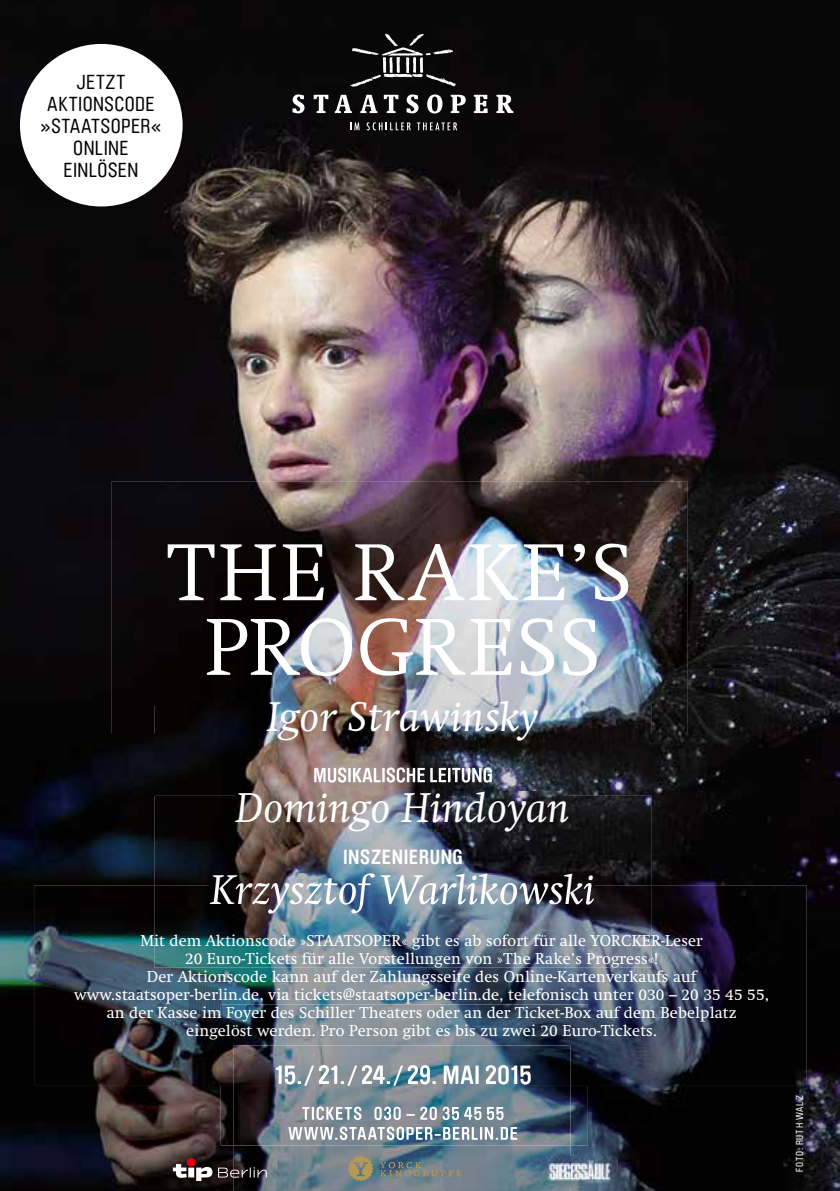
<style>
.page{position:relative;width:840px;height:1191px;background:#fff}
.page>*{position:absolute;margin:0;border:0;box-sizing:border-box;transform-origin:0 0}
.t1{font:300 79.2px/74.6px "Swift";letter-spacing:.03em;color:#fff;text-align:center}
.t2{font:italic 41.2px "Swift";letter-spacing:.015em;color:#fff}
.t3{font:italic 41.2px "Magazin Swift";letter-spacing:.015em;color:#fff}
.t4{font:700 20.2px "Brauer Neue";letter-spacing:.03em;color:#fff}
.t5{font:20px/22px "Brauer Neue";letter-spacing:.025em;color:#000;text-align:center}
.t6{font:15.6px/18px "Magazin Swift";letter-spacing:.01em;color:#fff;text-align:center}
.t7{font:10px "Brauer Neue";letter-spacing:.085em;color:#fff}
</style>
<div class="page">
<img style="left:0;top:0;width:839px;height:425px">
<img style="left:0;top:425px;width:167px;height:490px">
<img style="left:167px;top:425px;width:672px;height:69px">
<img style="left:650px;top:494px;width:189px;height:421px">
<img style="left:0;top:915px;width:100px;height:276px">
<img style="left:773px;top:915px;width:66px;height:276px">
<img style="left:100px;top:1085px;width:133px;height:106px">
<img style="left:571px;top:1085px;width:202px;height:106px">
<img style="left:233px;top:1145px;width:338px;height:46px">
<svg style="left:292px;top:94px;width:12px;height:19px"></svg>
<svg style="left:313px;top:95px;width:15px;height:18px"></svg>
<svg style="left:334px;top:95px;width:17px;height:18px"></svg>
<svg style="left:360px;top:95px;width:17px;height:18px"></svg>
<svg style="left:383px;top:95px;width:15px;height:18px"></svg>
<svg style="left:406px;top:94px;width:12px;height:19px"></svg>
<svg style="left:427px;top:94px;width:15px;height:19px"></svg>
<svg style="left:450px;top:95px;width:15px;height:18px"></svg>
<svg style="left:473px;top:95px;width:14px;height:18px"></svg>
<svg style="left:496px;top:95px;width:17px;height:18px"></svg>
<svg style="left:350px;top:122px;width:9px;height:8px"></svg>
<svg style="left:366px;top:122px;width:44px;height:8px"></svg>
<svg style="left:416px;top:122px;width:41px;height:8px"></svg>
<svg style="left:350px;top:34px;width:105px;height:53px;background:#2d2d2d"></svg>
<img style="left:220px;top:1019px;width:367px;height:126px">
<img style="left:302px;top:1106px;width:202px;height:14px">
<img style="left:288px;top:1126px;width:229px;height:14px">
<img style="left:275px;top:1085px;width:255px;height:1px">
<img style="left:154px;top:734px;width:496px;height:233px">
<img style="left:235px;top:796px;width:333px;height:35px">
<img style="left:210px;top:873px;width:383px;height:12px">
<img style="left:111px;top:482px;width:576px;height:252px">
<img style="left:111px;top:733px;width:43px;height:63px">
<img style="left:650px;top:733px;width:37px;height:63px">
<img style="left:314px;top:767px;width:177px;height:15px">
<img style="left:235px;top:791px;width:333px;height:5px">
<svg style="left:173px;top:1164px;width:94px;height:17px"></svg>
<div style="left:187px;top:1157px;width:8px;height:9px;background:#e3000f;border-radius:50%"></div>
<img style="left:543px;top:1156px;width:73px;height:31px">
<div style="left:20px;top:44px;width:162px;height:162px;background:#fff;border-radius:50%"></div>
<img style="left:34px;top:885px;width:141px;height:200px">
<img style="left:595px;top:885px;width:211px;height:200px">
<img style="left:174px;top:967px;width:422px;height:52px">
<img style="left:174px;top:1018px;width:46px;height:67px">
<img style="left:587px;top:1018px;width:9px;height:67px">
<img style="left:275px;top:1065px;width:255px;height:20px">
<img style="left:210px;top:885px;width:383px;height:28px">
<svg style="left:379px;top:1162px;width:82px;height:14px"></svg>
<svg style="left:348px;top:1155px;width:25px;height:26px"></svg>
<p class="t5" style="left:40px;top:71px;width:123px">JETZT<br>AKTIONSCODE »STAATSOPER«<br>ONLINE<br>EINLÖSEN</p>
<h1 class="t1" style="left:168px;top:536px;width:466px">THE RAKE’S<br>PROGRESS</h1>
<h2 class="t3" style="left:267px;top:694px;width:272px">Igor Strawinsky</h2>
<h2 class="t2" style="left:236px;top:783px;width:334px">Domingo Hindoyan</h2>
<p class="t4" style="left:343px;top:845px;width:121px">INSZENIERUNG</p>
<h2 class="t2" style="left:210px;top:865px;width:385px">Krzysztof Warlikowski</h2>
<p class="t6" style="left:74px;top:932px;width:696px">Mit dem Aktionscode »STAATSOPER« gibt es ab sofort für alle YORCKER-Leser<br>20 Euro-Tickets für alle Vorstellungen von »The Rake’s Progress«!<br>Der Aktionscode kann auf der Zahlungsseite des Online-Kartenverkaufs auf www.staatsoper-berlin.de, via tickets@staatsoper-berlin.de, telefonisch unter 030 – 20 35 45 55, an der Kasse im Foyer des Schiller Theaters oder an der Ticket-Box auf dem Bebelplatz eingelöst werden. Pro Person gibt es bis zu zwei 20 Euro-Tickets.</p>
<p class="t7" style="left:793px;top:1172px;width:78px;rotate:-90deg">FOTO: RUTH WALZ</p>
</div>
